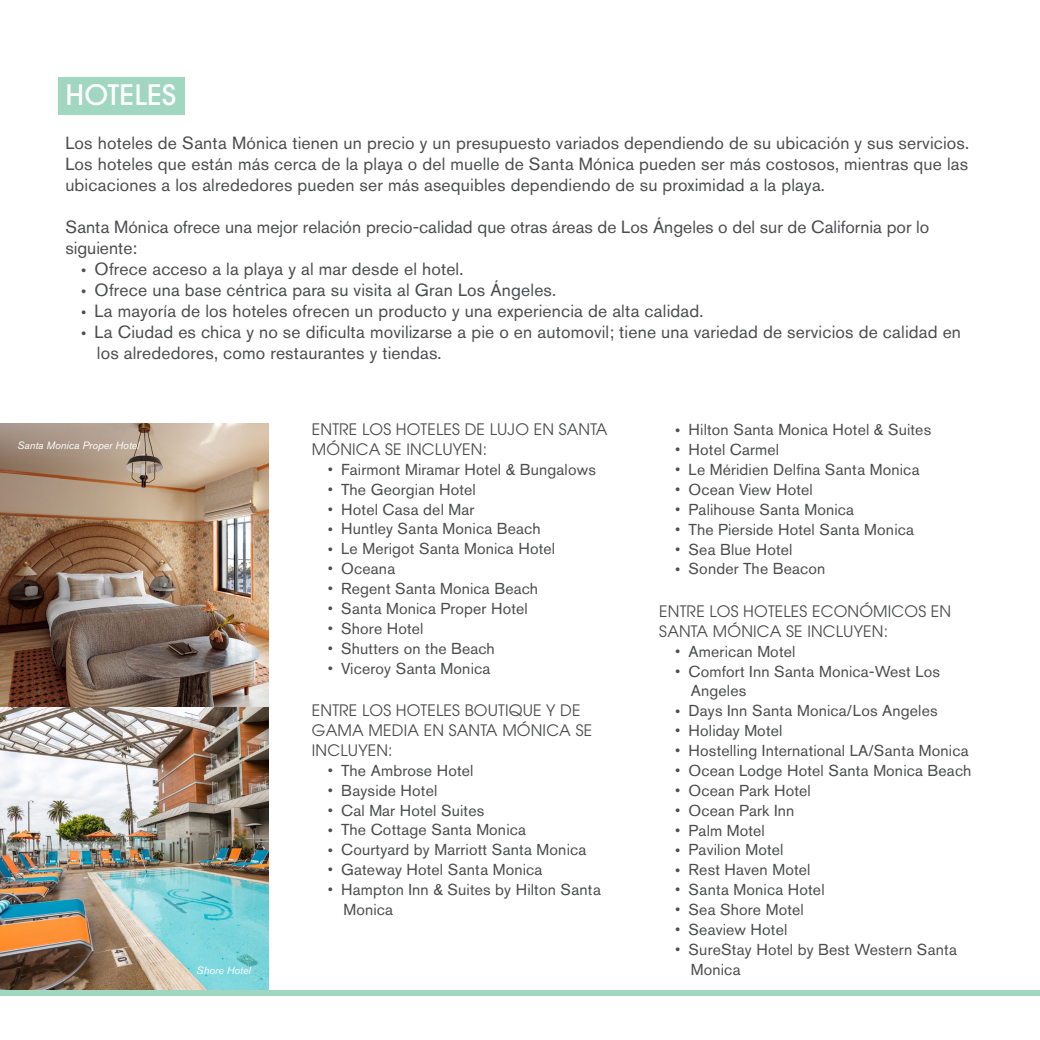
<style>
.page{position:relative;width:1040px;height:1040px;background:#fff}
.page>*{position:absolute;margin:0;border:0;box-sizing:border-box;transform-origin:0 0}
.t1{font:500 28px "ITC Avant Garde Pro";letter-spacing:.01em;color:#fff}
.t2{font:17.5px/21px "Akzidenz Grotesk BE";letter-spacing:.01em;color:#4b4c4d}
.t3{font:15.75px/19.9px "Akzidenz Grotesk BE";letter-spacing:.01em;color:#4b4c4d}
.t4{font:15.75px/19.9px "ITC Avant Garde Pro";letter-spacing:.01em;color:#4b4c4d}
.t5{font:italic 10.5px "Akzidenz Grotesk BE";color:#fff}
.s1{font-family:"Avenir";font-weight:300;font-size:10.5px}
</style>
<div class="page">
<div style="left:58px;top:77px;width:127px;height:37px;background:#a1d6c0"></div>
<img style="left:0;top:423px;width:268px;height:567px">
<div style="left:0;top:990px;width:1040px;height:5px;background:#a1d6c0"></div>
<p class="t1" style="left:65px;top:77px;width:112px">HOTELES</p>
<p class="t2" style="left:65px;top:133px;width:905px;text-align:justify">Los hoteles de Santa Mónica tienen un precio y un presupuesto variados dependiendo de su ubicación y sus servicios.<br>Los hoteles que están más cerca de la playa o del muelle de Santa Mónica pueden ser más costosos, mientras que las ubicaciones a los alrededores pueden ser más asequibles dependiendo de su proximidad a la playa.</p>
<p class="t2" style="left:65px;top:217px;width:865px">Santa Mónica ofrece una mejor relación precio-calidad que otras áreas de Los Ángeles o del sur de California por lo siguiente:</p>
<p class="t2" style="left:81px;top:259px;width:384px"><span class="s1">•</span> Ofrece acceso a la playa y al mar desde el hotel.</p>
<p class="t2" style="left:81px;top:280px;width:476px"><span class="s1">•</span> Ofrece una base céntrica para su visita al Gran Los Ángeles.</p>
<p class="t2" style="left:81px;top:301px;width:624px"><span class="s1">•</span> La mayoría de los hoteles ofrecen un producto y una experiencia de alta calidad.</p>
<p class="t2" style="left:97px;top:322px;width:865px;text-indent:-16px"><span class="s1">•</span> La Ciudad es chica y no se dificulta movilizarse a pie o en automovil; tiene una variedad de servicios de calidad en los alrededores, como restaurantes y tiendas.</p>
<p class="t5" style="left:17px;top:439px;width:124px">Santa Monica Proper Hotel</p>
<p class="t5" style="left:197px;top:964px;width:56px">Shore Hotel</p>
<p class="t4" style="left:312px;top:419px;width:297px">ENTRE LOS HOTELES DE LUJO EN SANTA<br>MÓNICA SE INCLUYEN:</p>
<p class="t3" style="left:328px;top:459px;width:270px"><span class="s1">•</span> Fairmont Miramar Hotel &amp; Bungalows</p>
<p class="t3" style="left:328px;top:479px;width:150px"><span class="s1">•</span> The Georgian Hotel</p>
<p class="t3" style="left:328px;top:499px;width:148px"><span class="s1">•</span> Hotel Casa del Mar</p>
<p class="t3" style="left:328px;top:519px;width:214px"><span class="s1">•</span> Huntley Santa Monica Beach</p>
<p class="t3" style="left:328px;top:539px;width:229px"><span class="s1">•</span> Le Merigot Santa Monica Hotel</p>
<p class="t3" style="left:328px;top:558px;width:69px"><span class="s1">•</span> Oceana</p>
<p class="t3" style="left:328px;top:578px;width:212px"><span class="s1">•</span> Regent Santa Monica Beach</p>
<p class="t3" style="left:328px;top:598px;width:202px"><span class="s1">•</span> Santa Monica Proper Hotel</p>
<p class="t3" style="left:328px;top:618px;width:97px"><span class="s1">•</span> Shore Hotel</p>
<p class="t3" style="left:328px;top:638px;width:169px"><span class="s1">•</span> Shutters on the Beach</p>
<p class="t3" style="left:328px;top:658px;width:164px"><span class="s1">•</span> Viceroy Santa Monica</p>
<p class="t4" style="left:312px;top:700px;width:282px">ENTRE LOS HOTELES BOUTIQUE Y DE<br>GAMA MEDIA EN SANTA MÓNICA SE<br>INCLUYEN:</p>
<p class="t3" style="left:328px;top:760px;width:147px"><span class="s1">•</span> The Ambrose Hotel</p>
<p class="t3" style="left:328px;top:780px;width:111px"><span class="s1">•</span> Bayside Hotel</p>
<p class="t3" style="left:328px;top:800px;width:158px"><span class="s1">•</span> Cal Mar Hotel Suites</p>
<p class="t3" style="left:328px;top:819px;width:200px"><span class="s1">•</span> The Cottage Santa Monica</p>
<p class="t3" style="left:328px;top:839px;width:260px"><span class="s1">•</span> Courtyard by Marriott Santa Monica</p>
<p class="t3" style="left:328px;top:859px;width:216px"><span class="s1">•</span> Gateway Hotel Santa Monica</p>
<p class="t3" style="left:343px;top:879px;width:259px;text-indent:-16px"><span class="s1">•</span> Hampton Inn &amp; Suites by Hilton Santa<br>Monica</p>
<p class="t3" style="left:675px;top:419px;width:258px"><span class="s1">•</span> Hilton Santa Monica Hotel &amp; Suites</p>
<p class="t3" style="left:675px;top:439px;width:106px"><span class="s1">•</span> Hotel Carmel</p>
<p class="t3" style="left:675px;top:459px;width:246px"><span class="s1">•</span> Le Méridien Delfina Santa Monica</p>
<p class="t3" style="left:675px;top:479px;width:139px"><span class="s1">•</span> Ocean View Hotel</p>
<p class="t3" style="left:675px;top:499px;width:180px"><span class="s1">•</span> Palihouse Santa Monica</p>
<p class="t3" style="left:675px;top:519px;width:240px"><span class="s1">•</span> The Pierside Hotel Santa Monica</p>
<p class="t3" style="left:675px;top:539px;width:119px"><span class="s1">•</span> Sea Blue Hotel</p>
<p class="t3" style="left:675px;top:559px;width:152px"><span class="s1">•</span> Sonder The Beacon</p>
<p class="t4" style="left:659px;top:601px;width:293px">ENTRE LOS HOTELES ECONÓMICOS EN<br>SANTA MÓNICA SE INCLUYEN:</p>
<p class="t3" style="left:675px;top:641px;width:122px"><span class="s1">•</span> American Motel</p>
<p class="t3" style="left:691px;top:661px;width:251px;text-indent:-16px"><span class="s1">•</span> Comfort Inn Santa Monica-West Los<br>Angeles</p>
<p class="t3" style="left:675px;top:700px;width:264px"><span class="s1">•</span> Days Inn Santa Monica/Los Angeles</p>
<p class="t3" style="left:675px;top:720px;width:109px"><span class="s1">•</span> Holiday Motel</p>
<p class="t3" style="left:675px;top:740px;width:295px"><span class="s1">•</span> Hostelling International LA/Santa Monica</p>
<p class="t3" style="left:675px;top:760px;width:298px"><span class="s1">•</span> Ocean Lodge Hotel Santa Monica Beach</p>
<p class="t3" style="left:675px;top:780px;width:137px"><span class="s1">•</span> Ocean Park Hotel</p>
<p class="t3" style="left:675px;top:800px;width:121px"><span class="s1">•</span> Ocean Park Inn</p>
<p class="t3" style="left:675px;top:820px;width:91px"><span class="s1">•</span> Palm Motel</p>
<p class="t3" style="left:675px;top:839px;width:110px"><span class="s1">•</span> Pavilion Motel</p>
<p class="t3" style="left:675px;top:859px;width:137px"><span class="s1">•</span> Rest Haven Motel</p>
<p class="t3" style="left:675px;top:879px;width:151px"><span class="s1">•</span> Santa Monica Hotel</p>
<p class="t3" style="left:675px;top:899px;width:130px"><span class="s1">•</span> Sea Shore Motel</p>
<p class="t3" style="left:675px;top:919px;width:114px"><span class="s1">•</span> Seaview Hotel</p>
<p class="t3" style="left:691px;top:939px;width:268px;text-indent:-16px"><span class="s1">•</span> SureStay Hotel by Best Western Santa<br>Monica</p>
</div>
